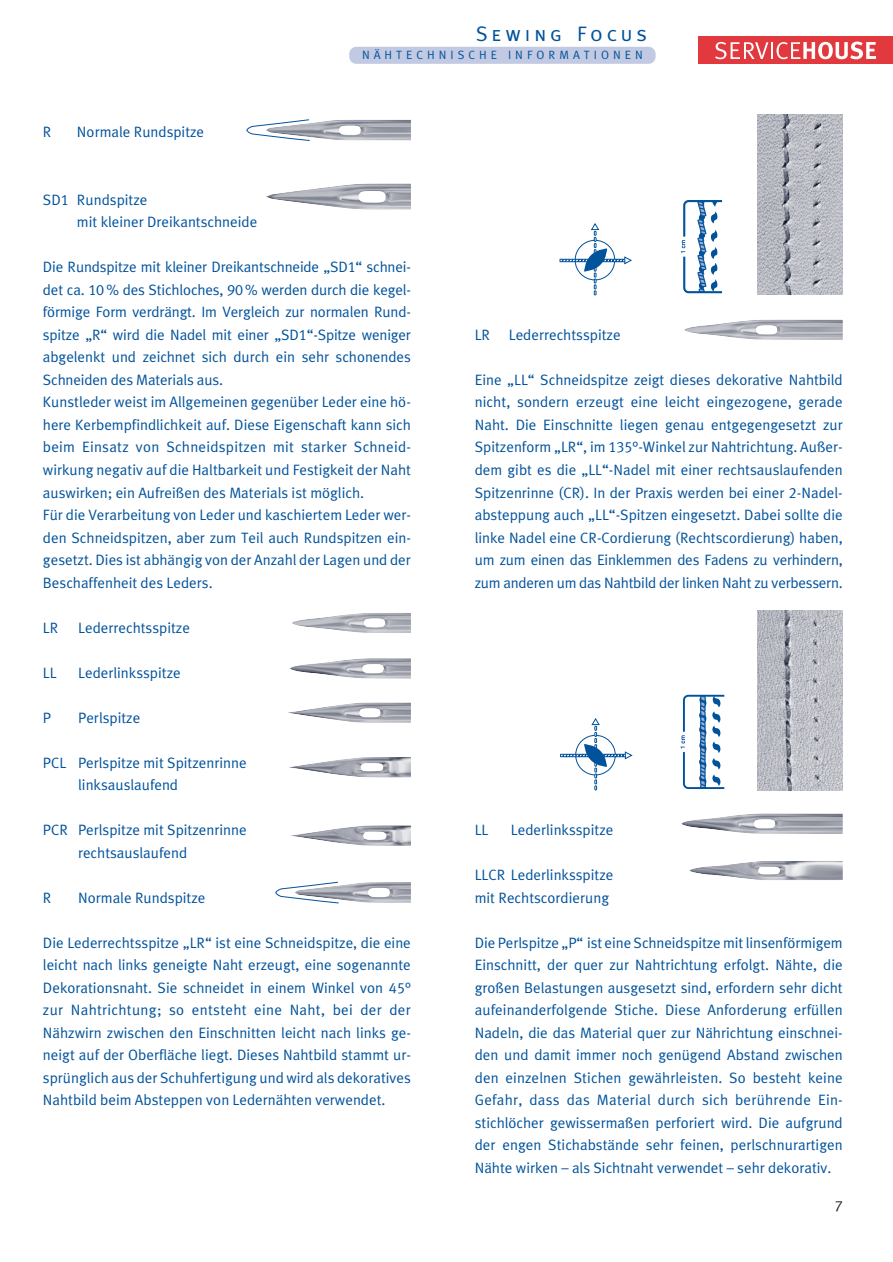
<style>
.page{position:relative;width:893px;height:1262px;background:#fff}
.page>*{position:absolute;margin:0;border:0;box-sizing:border-box;transform-origin:0 0}
.t1{font:21px "Meta Caps";letter-spacing:.185em;color:#00529b}
.t2{font:15px/22.5px "Schmetz Normal";color:#00529b}
.t3{font:15px "Schmetz Normal";color:#231f20}
.t4{font:12px "Schmetz Normal";letter-spacing:.335em;color:#00529b}
</style>
<div class="page">
<div style="left:698px;top:36px;width:194px;height:28px;background:#e1393e"></div>
<svg style="left:715px;top:42px;width:161px;height:17px"></svg>
<div style="left:349px;top:47px;width:306px;height:17px;background:#c1c9e3;border-radius:7px"></div>
<img style="left:266px;top:183px;width:145px;height:27px">
<img style="left:310px;top:120px;width:101px;height:20px">
<svg style="left:246px;top:119px;width:64px;height:22px"></svg>
<img style="left:757px;top:115px;width:85px;height:180px">
<svg style="left:559px;top:223px;width:73px;height:72px"></svg>
<img style="left:684px;top:319px;width:158px;height:21px">
<svg style="left:681px;top:200px;width:42px;height:94px"></svg>
<img style="left:689px;top:861px;width:153px;height:19px">
<img style="left:757px;top:610px;width:85px;height:180px">
<svg style="left:560px;top:718px;width:72px;height:72px"></svg>
<svg style="left:680px;top:694px;width:45px;height:95px"></svg>
<img style="left:681px;top:813px;width:161px;height:21px">
<img style="left:292px;top:613px;width:119px;height:20px">
<img style="left:290px;top:658px;width:121px;height:20px">
<img style="left:288px;top:702px;width:123px;height:21px">
<img style="left:289px;top:757px;width:122px;height:20px">
<img style="left:291px;top:825px;width:120px;height:21px">
<img style="left:339px;top:882px;width:72px;height:21px">
<svg style="left:275px;top:881px;width:64px;height:22px"></svg>
<h1 class="t1" style="left:476px;top:22px;width:172px">Sewing Focus</h1>
<p class="t2" style="left:43px;top:122px;width:10px">R</p>
<p class="t2" style="left:77px;top:122px;width:129px">Normale Rundspitze</p>
<p class="t4" style="left:362px;top:50px;width:282px">NÄHTECHNISCHE INFORMATIONEN</p>
<p class="t2" style="left:77px;top:189px;width:182px;text-indent:-34px">SD1 Rundspitze<br>mit kleiner Dreikantschneide</p>
<p class="t2" style="left:43px;top:257px;width:369px">Die Rundspitze mit kleiner Dreikantschneide „SD1“ schnei&shy;det ca. 10 % des Stichloches, 90 % werden durch die kegel&shy;förmige Form verdrängt. Im Vergleich zur normalen Rund&shy;spitze „R“ wird die Nadel mit einer „SD1“-Spitze weniger abgelenkt und zeichnet sich durch ein sehr schonendes Schneiden des Materials aus.<br>Kunstleder weist im Allgemeinen gegenüber Leder eine hö&shy;here Kerbempfindlichkeit auf. Diese Eigenschaft kann sich beim Einsatz von Schneidspitzen mit starker Schneid&shy;wirkung negativ auf die Haltbarkeit und Festigkeit der Naht auswirken; ein Aufreißen des Materials ist möglich.<br>Für die Verarbeitung von Leder und kaschiertem Leder wer&shy;den Schneidspitzen, aber zum Teil auch Rundspitzen ein&shy;gesetzt. Dies ist abhängig von der Anzahl der Lagen und der Beschaffenheit des Leders.</p>
<p class="t2" style="left:43px;top:617px;width:17px">LR</p>
<p class="t2" style="left:78px;top:617px;width:113px">Lederrechtsspitze</p>
<p class="t2" style="left:43px;top:662px;width:15px">LL</p>
<p class="t2" style="left:78px;top:662px;width:104px">Lederlinksspitze</p>
<p class="t2" style="left:43px;top:707px;width:10px">P</p>
<p class="t2" style="left:78px;top:707px;width:64px">Perlspitze</p>
<p class="t2" style="left:78px;top:752px;width:170px;text-indent:-35px">PCL Perlspitze mit Spitzenrinne linksauslaufend</p>
<p class="t2" style="left:78px;top:819px;width:170px;text-indent:-35px">PCR Perlspitze mit Spitzenrinne rechtsauslaufend</p>
<p class="t2" style="left:43px;top:887px;width:10px">R</p>
<p class="t2" style="left:78px;top:887px;width:129px">Normale Rundspitze</p>
<p class="t2" style="left:43px;top:932px;width:369px;text-align:justify">Die Lederrechtsspitze „LR“ ist eine Schneidspitze, die eine leicht nach links geneigte Naht erzeugt, eine sogenannte Dekorationsnaht. Sie schneidet in einem Winkel von 45° zur Nahtrichtung; so entsteht eine Naht, bei der der Nähzwirn zwischen den Einschnitten leicht nach links ge&shy;neigt auf der Oberfläche liegt. Dieses Nahtbild stammt ur&shy;sprünglich aus der Schuhfertigung und wird als dekoratives Nahtbild beim Absteppen von Ledernähten verwendet.</p>
<p class="t2" style="left:475px;top:324px;width:147px">LR Lederrechtsspitze</p>
<p class="t2" style="left:475px;top:369px;width:369px;text-align:justify">Eine „LL“ Schneidspitze zeigt dieses dekorative Nahtbild nicht, sondern erzeugt eine leicht eingezogene, gerade Naht. Die Einschnitte liegen genau entgegengesetzt zur Spitzenform „LR“, im 135°-Winkel zur Nahtrichtung. Außer&shy;dem gibt es die „LL“-Nadel mit einer rechtsauslaufenden Spitzenrinne (CR). In der Praxis werden bei einer 2-Nadel&shy;absteppung auch „LL“-Spitzen eingesetzt. Dabei sollte die linke Nadel eine CR-Cordierung (Rechtscordierung) haben, um zum einen das Einklemmen des Fadens zu verhindern, zum anderen um das Nahtbild der linken Naht zu verbessern.</p>
<p class="t2" style="left:475px;top:819px;width:15px">LL</p>
<p class="t2" style="left:511px;top:819px;width:104px">Lederlinksspitze</p>
<p class="t2" style="left:475px;top:864px;width:140px">LLCR Lederlinksspitze mit Rechtscordierung</p>
<p class="t2" style="left:475px;top:932px;width:369px;text-align:justify">Die Perlspitze „P“ ist eine Schneidspitze mit linsenförmigem Einschnitt, der quer zur Nahtrichtung erfolgt. Nähte, die großen Belastungen ausgesetzt sind, erfordern sehr dicht aufeinanderfolgende Stiche. Diese Anforderung erfüllen Nadeln, die das Material quer zur Nährichtung einschnei&shy;den und damit immer noch genügend Abstand zwischen den einzelnen Stichen gewährleisten. So besteht keine Gefahr, dass das Material durch sich berührende Ein&shy;stichlöcher gewissermaßen perforiert wird. Die aufgrund der engen Stichabstände sehr feinen, perlschnurartigen Nähte wirken – als Sichtnaht verwendet – sehr dekorativ.</p>
<p class="t3" style="left:834px;top:1200px;width:10px">7</p>
</div>
